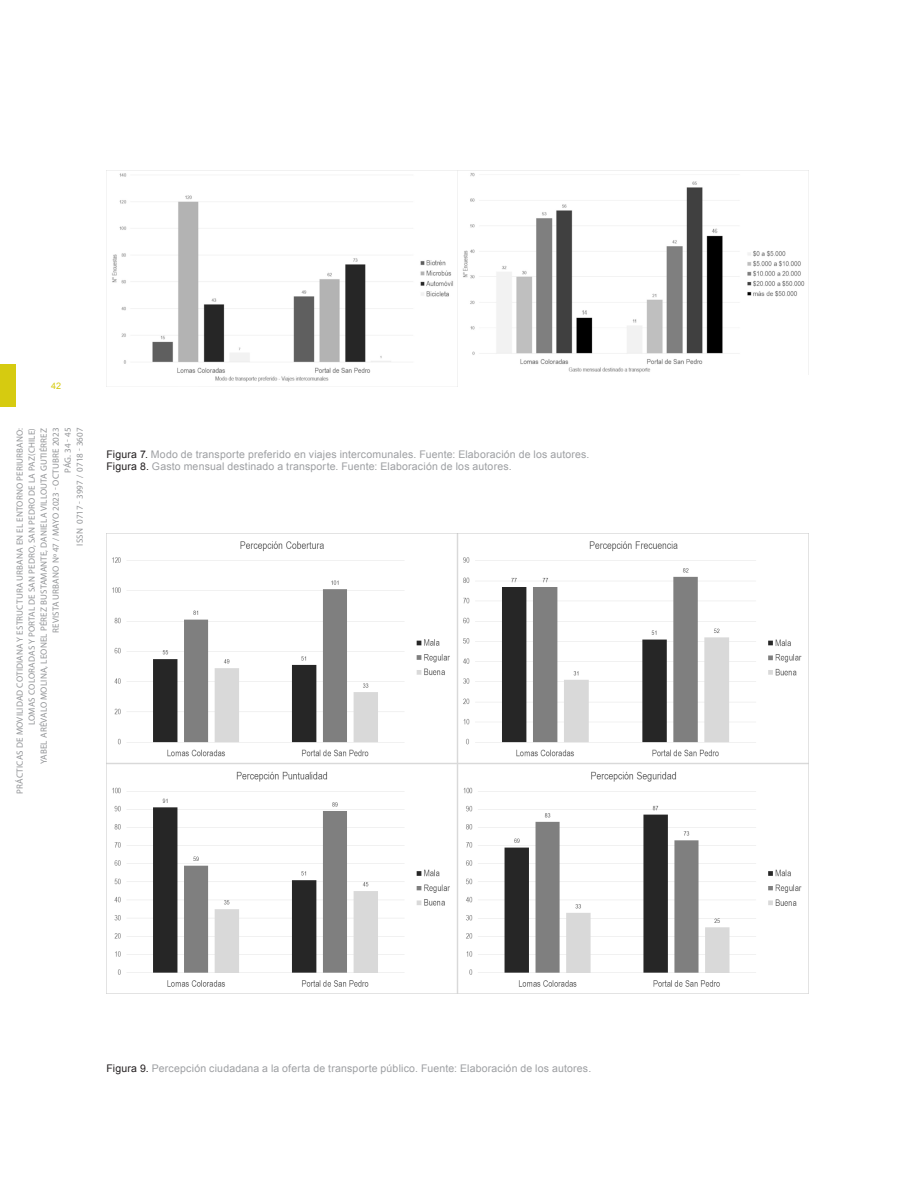
<style>
.page{position:relative;width:915px;height:1191px;background:#fff}
.page>*{position:absolute;margin:0;border:0;box-sizing:border-box;transform-origin:0 0}
._13_Pie_Foto{font:10.5px "Arial";letter-spacing:.015em;color:#9d9fa2}
.t1{font:9px/12px "Myriad Pro";letter-spacing:.02em;color:#939598;text-align:right}
.t2{font:9px "Arial";color:#d6cb10}
.s1{color:#231f20}
</style>
<div class="page">
<div style="left:0;top:364px;width:16px;height:42px;background:#d6cb10"></div>
<img style="left:457px;top:170px;width:351px;height:204px">
<img style="left:106px;top:170px;width:351px;height:217px">
<img style="left:106px;top:534px;width:702px;height:459px">
<p class="t2" style="left:51px;top:379px;width:12px">42</p>
<p class="t1" style="left:14px;top:794px;width:368px;rotate:-90deg">PRÁCTICAS DE MOVILIDAD COTIDIANA Y ESTRUCTURA URBANA EN EL ENTORNO PERIURBANO:<br>LOMAS COLORADAS Y PORTAL DE SAN PEDRO, SAN PEDRO DE LA PAZ(CHILE)<br>YABEL ARÉVALO MOLINA, LEONEL PÉREZ BUSTAMANTE, DANIELA VILLOUTA GUTIÉRREZ REVISTA URBANO Nº 47 / MAYO 2023 - OCTUBRE 2023<br>PÁG. 34 - 45<br>ISSN 0717 - 3997 / 0718 - 3607</p>
<p class="_13_Pie_Foto" style="left:106px;top:447px;width:484px"><span class="s1">Figura 7.</span> Modo de transporte preferido en viajes intercomunales. Fuente: Elaboración de los autores.</p>
<p class="_13_Pie_Foto" style="left:106px;top:460px;width:406px"><span class="s1">Figura 8.</span> Gasto mensual destinado a transporte. Fuente: Elaboración de los autores.</p>
<p class="_13_Pie_Foto" style="left:106px;top:1061px;width:486px"><span class="s1">Figura 9.</span> Percepción ciudadana a la oferta de transporte público. Fuente: Elaboración de los autores.</p>
</div>
